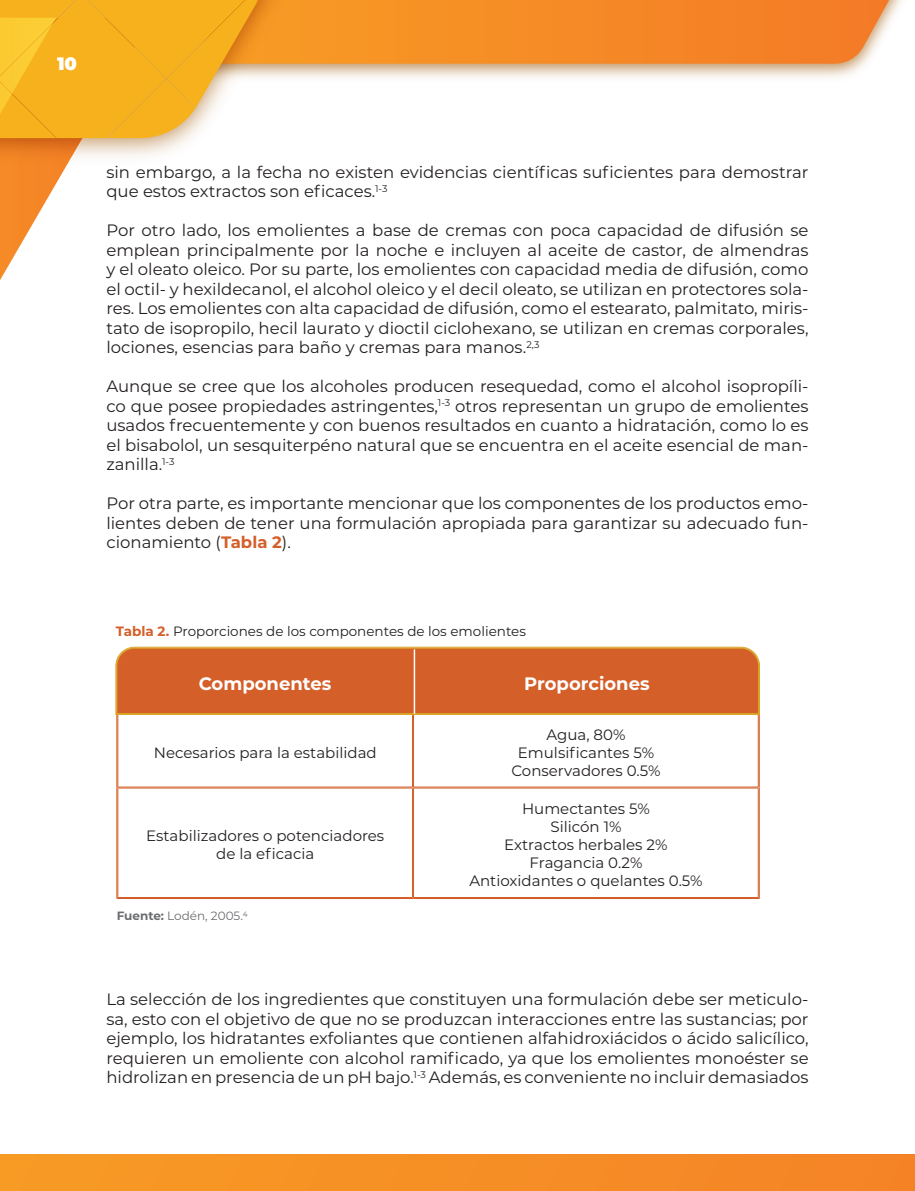
<style>
.page{position:relative;width:915px;height:1191px;background:#fff}
.page>*{position:absolute;margin:0;border:0;box-sizing:border-box;transform-origin:0 0}
.t1{font:700 18px "Montserrat";color:#fff}
.t2{font:900 18px "Montserrat";color:#fff}
.t3{font:16.5px/19.5px "Montserrat";color:#231f20;text-align:justify}
.t4{font:15px/18px "Montserrat";color:#231f20;text-align:center}
.t5{font:13.5px "Montserrat";color:#231f20}
.t6{font:12px "Montserrat";color:#6c6d70}
.s1{font-weight:700;color:#d45f29}
.s2{font-weight:700}
</style>
<div class="page">
<svg style="left:0;top:172px;width:63px;height:108px"></svg>
<svg style="left:299px;top:0;width:600px;height:64px;background:#f58e2e"></svg>
<img style="left:0;top:0;width:299px;height:172px">
<svg style="left:0;top:1154px;width:914px;height:37px;background:#f68f25"></svg>
<svg style="left:0;top:0;width:270px;height:138px;background:#f5b93a"></svg>
<hr style="left:116px;top:713px;width:1px;height:74px;background:#d45f29">
<hr style="left:117px;top:714px;width:1px;height:73px;background:#d45f29">
<hr style="left:412px;top:714px;width:1px;height:73px;background:#d45f29">
<hr style="left:413px;top:714px;width:1px;height:73px;background:#d45f29">
<hr style="left:757px;top:714px;width:1px;height:73px;background:#d45f29">
<hr style="left:758px;top:713px;width:1px;height:74px;background:#d45f29">
<hr style="left:117px;top:786px;width:295px;height:1px;background:#d45f29">
<hr style="left:117px;top:787px;width:295px;height:1px;background:#d45f29">
<hr style="left:116px;top:787px;width:1px;height:111px;background:#d45f29">
<hr style="left:117px;top:788px;width:1px;height:109px;background:#d45f29">
<hr style="left:413px;top:786px;width:345px;height:1px;background:#d45f29">
<hr style="left:413px;top:787px;width:345px;height:1px;background:#d45f29">
<hr style="left:412px;top:788px;width:1px;height:109px;background:#d45f29">
<hr style="left:413px;top:788px;width:1px;height:109px;background:#d45f29">
<hr style="left:757px;top:788px;width:1px;height:109px;background:#d45f29">
<hr style="left:758px;top:787px;width:1px;height:111px;background:#d45f29">
<hr style="left:117px;top:897px;width:295px;height:1px;background:#d45f29">
<hr style="left:117px;top:898px;width:296px;height:1px;background:#d45f29">
<hr style="left:413px;top:897px;width:345px;height:1px;background:#d45f29">
<hr style="left:413px;top:898px;width:346px;height:1px;background:#d45f29">
<div style="left:116px;top:647px;width:643px;height:67px;background:#d45f29"></div>
<hr style="left:413px;top:649px;width:2px;height:64px;background:#fff">
<p class="t2" style="left:57px;top:50px;width:21px">10</p>
<p class="t3" style="left:106px;top:161px;width:703px">sin embargo, a la fecha no existen evidencias científicas suficientes para demostrar que estos extractos son eficaces.<sup>1-3</sup></p>
<p class="t3" style="left:106px;top:220px;width:703px">Por otro lado, los emolientes a base de cremas con poca capacidad de difusión se emplean principalmente por la noche e incluyen al aceite de castor, de almendras y el oleato oleico. Por su parte, los emolientes con capacidad media de difusión, como el octil- y hexildecanol, el alcohol oleico y el decil oleato, se utilizan en protectores sola&shy;res. Los emolientes con alta capacidad de difusión, como el estearato, palmitato, miris&shy;tato de isopropilo, hecil laurato y dioctil ciclohexano, se utilizan en cremas corporales, lociones, esencias para baño y cremas para manos.<sup>2,3</sup></p>
<p class="t3" style="left:106px;top:376px;width:703px">Aunque se cree que los alcoholes producen resequedad, como el alcohol isopropíli&shy;co que posee propiedades astringentes,<sup>1-3</sup> otros representan un grupo de emolientes usados frecuentemente y con buenos resultados en cuanto a hidratación, como lo es el bisabolol, un sesquiterpéno natural que se encuentra en el aceite esencial de man&shy;zanilla.<sup>1-3</sup></p>
<p class="t3" style="left:106px;top:493px;width:703px">Por otra parte, es importante mencionar que los componentes de los productos emo&shy;lientes deben de tener una formulación apropiada para garantizar su adecuado fun&shy;cionamiento (<span class="s1">Tabla 2</span>).</p>
<p class="t5" style="left:116px;top:622px;width:411px"><span class="s1">Tabla 2.</span> Proporciones de los componentes de los emolientes</p>
<p class="t1" style="left:199px;top:671px;width:134px">Componentes</p>
<p class="t1" style="left:524px;top:671px;width:127px">Proporciones</p>
<p class="t4" style="left:154px;top:743px;width:224px">Necesarios para la estabilidad</p>
<p class="t4" style="left:146px;top:826px;width:239px">Estabilizadores o potenciadores de la eficacia</p>
<p class="t6" style="left:117px;top:907px;width:133px"><span class="s2">Fuente:</span> Lodén, 2005.4</p>
<p class="t4" style="left:511px;top:725px;width:150px">Agua, 80%<br>Emulsificantes 5%<br>Conservadores 0.5%</p>
<p class="t4" style="left:469px;top:799px;width:235px">Humectantes 5%<br>Silicón 1%<br>Extractos herbales 2%<br>Fragancia 0.2%<br>Antioxidantes o quelantes 0.5%</p>
<p class="t3" style="left:106px;top:988px;width:703px">La selección de los ingredientes que constituyen una formulación debe ser meticulo&shy;sa, esto con el objetivo de que no se produzcan interacciones entre las sustancias; por ejemplo, los hidratantes exfoliantes que contienen alfahidroxiácidos o ácido salicílico, requieren un emoliente con alcohol ramificado, ya que los emolientes monoéster se hidrolizan en presencia de un pH bajo.<sup>1-3</sup> Además, es conveniente no incluir demasiados</p>
</div>
